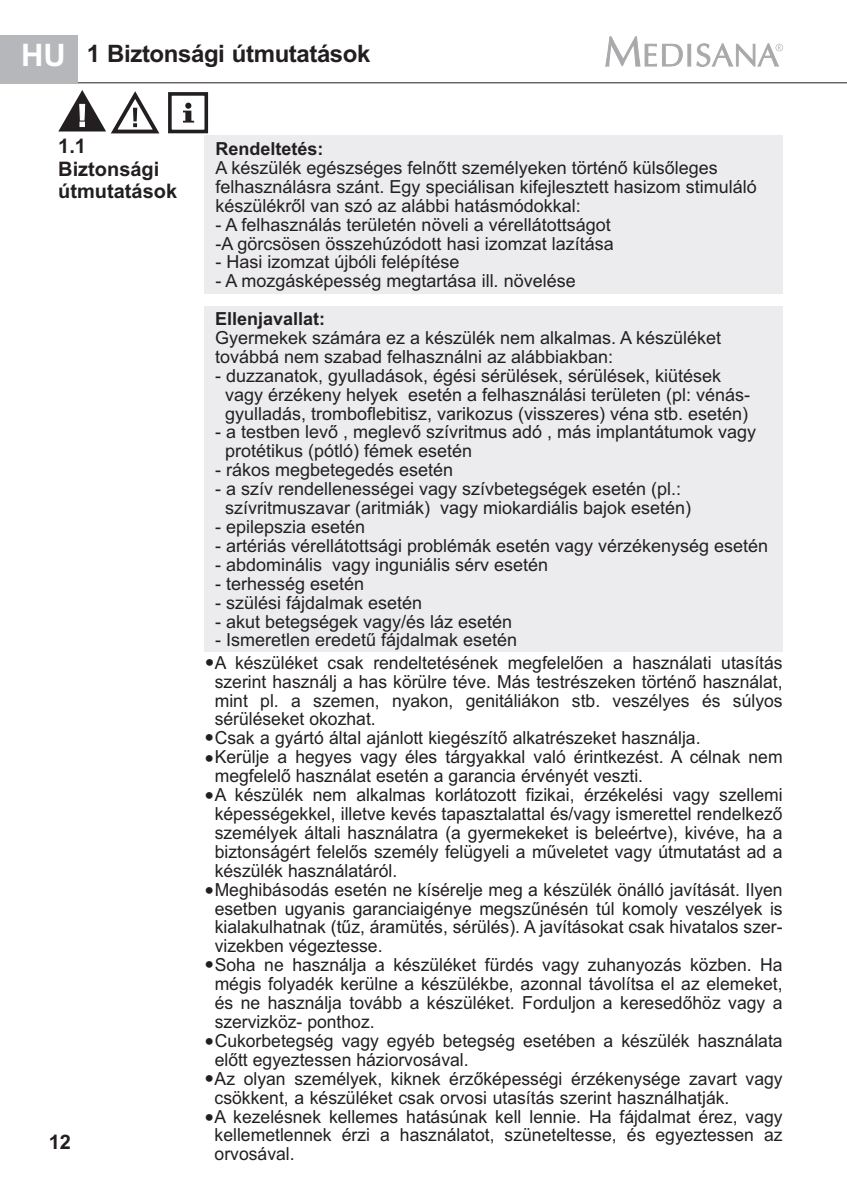
<style>
.page{position:relative;width:847px;height:1199px;background:#fff}
.page>*{position:absolute;margin:0;border:0;box-sizing:border-box;transform-origin:0 0}
.t1{font:27.4px/57.2px "Arial";color:#231f20}
.t2{font:700 24px "Arial";letter-spacing:-.015em;color:#231f20}
.t3{font:700 20px/22.4px "Arial";color:#231f20}
.t4{font:18px/19px "Arial";color:#231f20}
.t5{font:700 18px "Arial";color:#231f20}
.s1{font-size:31px;color:#fff}
</style>
<div class="page">
<div style="left:204px;top:306px;width:579px;height:345px;background:#ececee"></div>
<hr style="left:0;top:82px;width:847px;height:1px;background:#231f20">
<div style="left:0;top:35px;width:78px;height:47px;background:#b6b7bb"></div>
<svg style="left:605px;top:36px;width:178px;height:31px"></svg>
<div style="left:204px;top:136px;width:579px;height:158px;background:#ececee"></div>
<svg style="left:58px;top:90px;width:102px;height:44px"></svg>
<div style="left:168px;top:92px;width:40px;height:41px;border:4px solid #231f20"></div>
<svg style="left:183px;top:103px;width:11px;height:20px"></svg>
<h2 class="t2" style="left:21px;top:44px;width:351px"><span class="s1">HU</span> 1 Biztonsági útmutatások</h2>
<p class="t3" style="left:58px;top:137px;width:120px">1.1<br>Biztonsági útmutatások</p>
<p class="t3" style="left:49px;top:1133px;width:24px">12</p>
<p class="t5" style="left:216px;top:142px;width:110px">Rendeltetés:</p>
<p class="t4" style="left:216px;top:160px;width:543px">A készülék egészséges felnőtt személyeken történő külsőleges felhasználásra szánt. Egy speciálisan kifejlesztett hasizom stimuláló készülékről van szó az alábbi hatásmódokkal:</p>
<p class="t4" style="left:216px;top:216px;width:400px">- A felhasználás területén növeli a vérellátottságot -A görcsösen összehúzódott hasi izomzat lazítása</p>
<p class="t4" style="left:216px;top:254px;width:246px">- Hasi izomzat újbóli felépítése</p>
<p class="t4" style="left:216px;top:273px;width:362px">- A mozgásképesség megtartása ill. növelése</p>
<p class="t5" style="left:215px;top:312px;width:112px">Ellenjavallat:</p>
<p class="t4" style="left:215px;top:330px;width:508px">Gyermekek számára ez a készülék nem alkalmas. A készüléket továbbá nem szabad felhasználni az alábbiakban:</p>
<p class="t4" style="left:225px;top:367px;width:527px;text-indent:-10px">- duzzanatok, gyulladások, égési sérülések, sérülések, kiütések vagy érzékeny helyek esetén a felhasználási területen (pl: vénás&shy;gyulladás, tromboflebitisz, varikozus (visszeres) véna stb. esetén)</p>
<p class="t4" style="left:225px;top:424px;width:533px;text-indent:-10px">- a testben levő , meglevő szívritmus adó , más implantátumok vagy protétikus (pótló) fémek esetén</p>
<p class="t4" style="left:215px;top:462px;width:240px">- rákos megbetegedés esetén</p>
<p class="t4" style="left:215px;top:481px;width:478px;text-align:center">- a szív rendellenességei vagy szívbetegségek esetén (pl.: szívritmuszavar (aritmiák) vagy miokardiális bajok esetén)</p>
<p class="t4" style="left:215px;top:519px;width:152px">- epilepszia esetén</p>
<p class="t4" style="left:215px;top:537px;width:555px">- artériás vérellátottsági problémák esetén vagy vérzékenység esetén</p>
<p class="t4" style="left:215px;top:556px;width:335px">- abdominális vagy inguniális sérv esetén</p>
<p class="t4" style="left:215px;top:575px;width:151px">- terhesség esetén</p>
<p class="t4" style="left:215px;top:594px;width:209px">- szülési fájdalmak esetén</p>
<p class="t4" style="left:215px;top:613px;width:299px">- akut betegségek vagy/és láz esetén</p>
<p class="t4" style="left:215px;top:632px;width:304px">- Ismeretlen eredetű fájdalmak esetén</p>
<p class="t4" style="left:215px;top:654px;width:570px">A készüléket csak rendeltetésének megfelelően a használati utasítás szerint használj a has körülre téve. Más testrészeken történő használat, mint pl. a szemen, nyakon, genitáliákon stb. veszélyes és súlyos sérüléseket okozhat.<br>Csak a gyártó által ajánlott kiegészítő alkatrészeket használja.<br>Kerülje a hegyes vagy éles tárgyakkal való érintkezést. A célnak nem megfelelő használat esetén a garancia érvényét veszti.<br>A készülék nem alkalmas korlátozott fizikai, érzékelési vagy szellemi képességekkel, illetve kevés tapasztalattal és/vagy ismerettel rendelkező személyek általi használatra (a gyermekeket is beleértve), kivéve, ha a biztonságért felelős személy felügyeli a műveletet vagy útmutatást ad a készülék használatáról.<br>Meghibásodás esetén ne kísérelje meg a készülék önálló javítását. Ilyen esetben ugyanis garanciaigénye megszűnésén túl komoly veszélyek is kialakulhatnak (tűz, áramütés, sérülés). A javításokat csak hivatalos szer&shy;vizekben végeztesse.<br>Soha ne használja a készüléket fürdés vagy zuhanyozás közben. Ha mégis folyadék kerülne a készülékbe, azonnal távolítsa el az elemeket, és ne használja tovább a készüléket. Forduljon a keresedőhöz vagy a szervizköz- ponthoz.<br>Cukorbetegség vagy egyéb betegség esetében a készülék használata előtt egyeztessen háziorvosával.<br>Az olyan személyek, kiknek érzőképességi érzékenysége zavart vagy csökkent, a készüléket csak orvosi utasítás szerint használhatják.<br>A kezelésnek kellemes hatásúnak kell lennie. Ha fájdalmat érez, vagy kellemetlennek érzi a használatot, szüneteltesse, és egyeztessen az orvosával.</p>
<h1 class="t1" style="left:205px;top:636px;width:11px">•</h1>
<h1 class="t1" style="left:204px;top:711px;width:11px">• •</h1>
<h1 class="t1" style="left:204px;top:731px;width:11px">•</h1>
<h1 class="t1" style="left:204px;top:864px;width:11px">•</h1>
<h1 class="t1" style="left:204px;top:938px;width:11px">•</h1>
<h1 class="t1" style="left:204px;top:1025px;width:11px;line-height:37.2px">• •</h1>
<h1 class="t1" style="left:204px;top:1090px;width:11px">•</h1>
</div>
